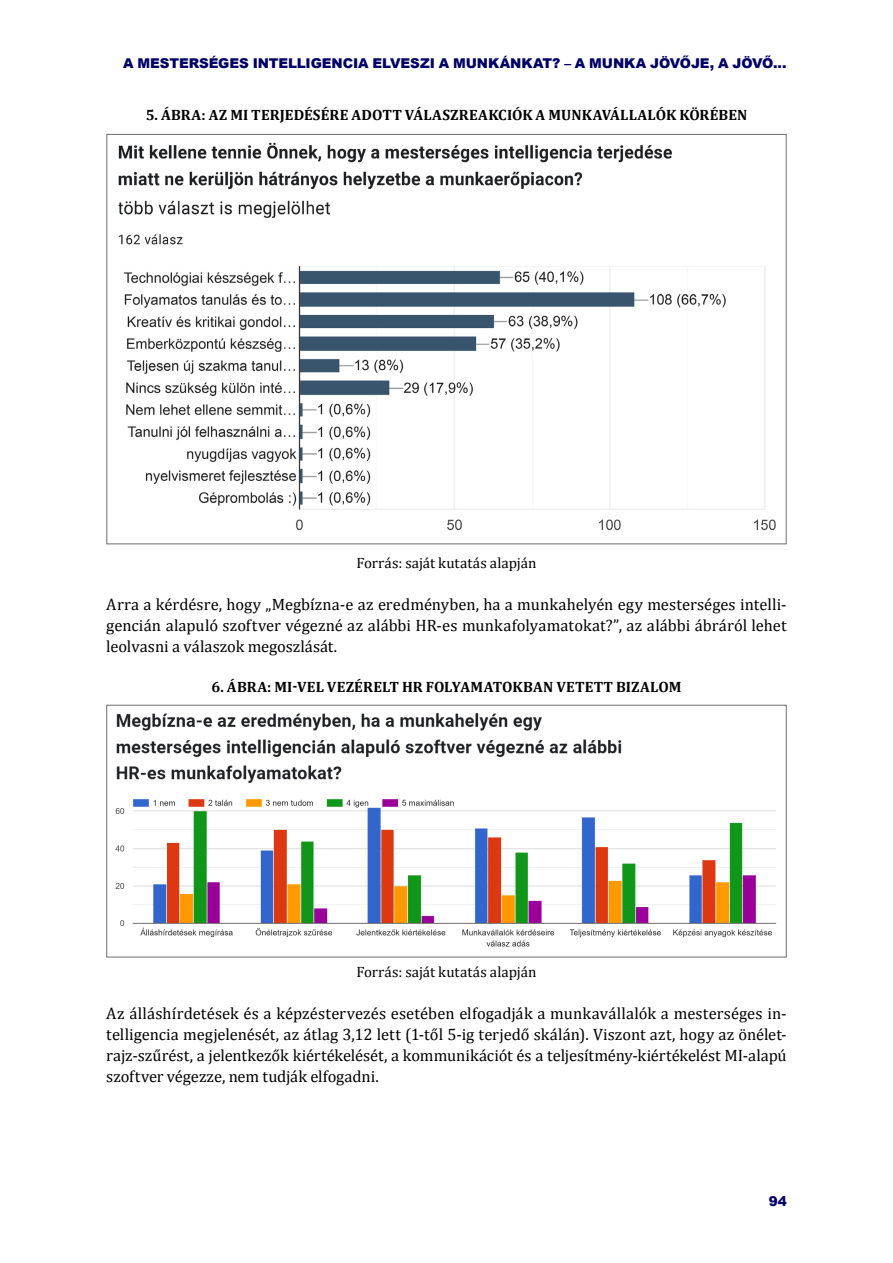
<style>
.page{position:relative;width:893px;height:1263px;background:#fff}
.page>*{position:absolute;margin:0;border:0;box-sizing:border-box;transform-origin:0 0}
.Főszöveg{font:16.5px/21px "Cambria";letter-spacing:-.005em;color:#000;text-align:justify}
.t1{font:700 15px "Cambria";letter-spacing:.005em;color:#000}
.FORRÁS{font:15px "Cambria";color:#000}
.t2{font:900 13.5px "Arial";letter-spacing:-.01em;color:#006}
</style>
<div class="page">
<img style="left:118px;top:142px;width:554px;height:103px">
<img style="left:124px;top:266px;width:652px;height:265px">
<img style="left:116px;top:713px;width:506px;height:70px">
<img style="left:115px;top:799px;width:662px;height:148px">
<div style="left:106px;top:705px;width:681px;height:252px;border:1px solid #6f6f6e"></div>
<p class="t2" style="left:123px;top:53px;width:665px">A MESTERSÉGES INTELLIGENCIA ELVESZI A MUNKÁNKAT? – A MUNKA JÖVŐJE, A JÖVŐ...</p>
<p class="t1" style="left:146px;top:106px;width:603px">5. ÁBRA: AZ MI TERJEDÉSÉRE ADOTT VÁLASZREAKCIÓK A MUNKAVÁLLALÓK KÖRÉBEN</p>
<p class="FORRÁS" style="left:356px;top:554px;width:182px">Forrás: saját kutatás alapján</p>
<p class="Főszöveg" style="left:106px;top:594px;width:682px">Arra a kérdésre, hogy „Megbízna-e az eredményben, ha a munkahelyén egy mesterséges intelli&shy;gencián alapuló szoftver végezné az alábbi HR-es munkafolyamatokat?”, az alábbi ábráról lehet leolvasni a válaszok megoszlását.</p>
<p class="t1" style="left:211px;top:678px;width:472px">6. ÁBRA: MI-VEL VEZÉRELT HR FOLYAMATOKBAN VETETT BIZALOM</p>
<p class="FORRÁS" style="left:356px;top:962px;width:182px">Forrás: saját kutatás alapján</p>
<p class="Főszöveg" style="left:106px;top:1002px;width:682px">Az álláshírdetések és a képzéstervezés esetében elfogadják a munkavállalók a mesterséges in&shy;telligencia megjelenését, az átlag 3,12 lett (1-től 5-ig terjedő skálán). Viszont azt, hogy az önélet&shy;rajz-szűrést, a jelentkezők kiértékelését, a kommunikációt és a teljesítmény-kiértékelést MI-alapú szoftver végezze, nem tudják elfogadni.</p>
<p class="t2" style="left:769px;top:1191px;width:20px">94</p>
</div>
